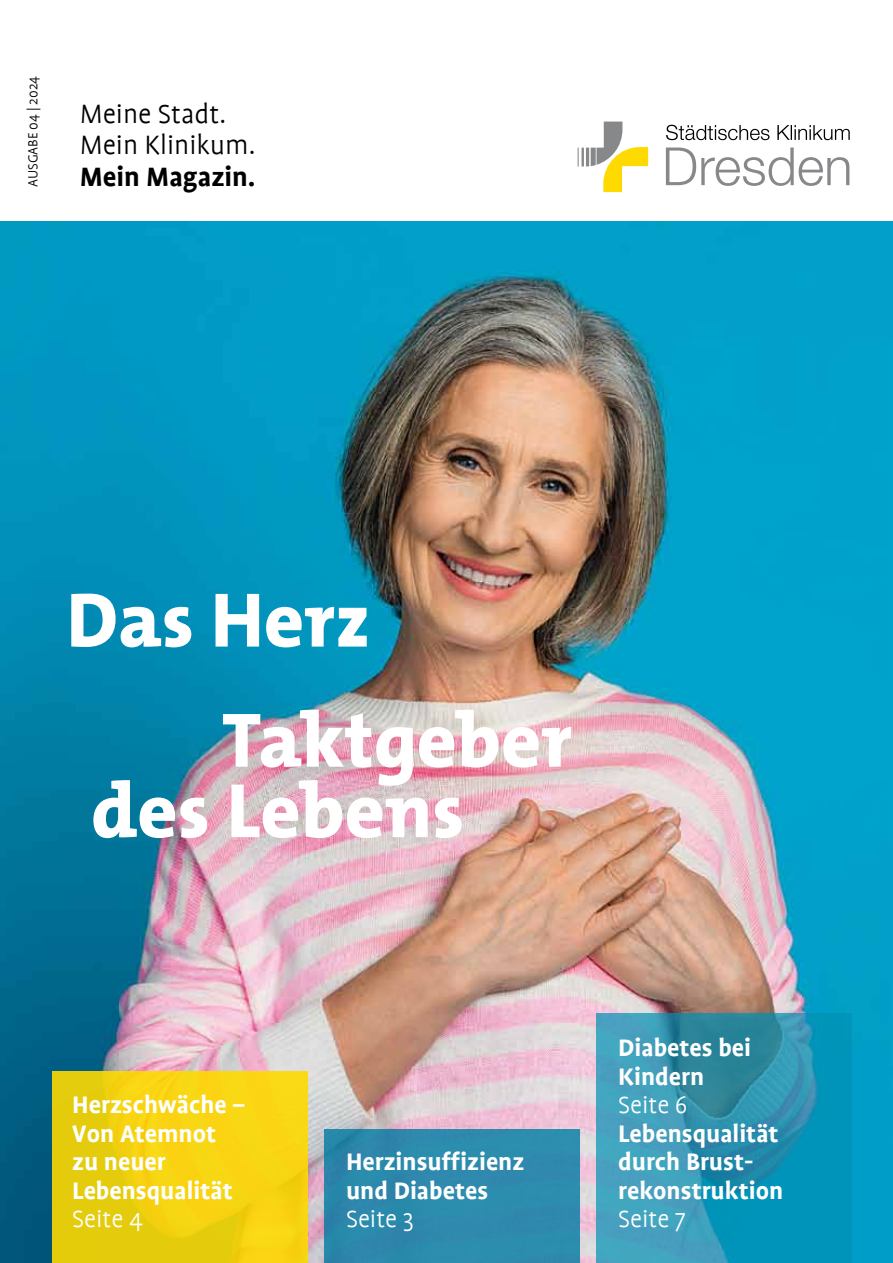
<style>
.page{position:relative;width:893px;height:1263px;background:#fff}
.page>*{position:absolute;margin:0;border:0;box-sizing:border-box;transform-origin:0 0}
.t1{font:800 78px/70.5px "The Mix B8";color:#fff}
.t2{font:300 30px/31.5px "Profile";color:#000}
.t3{font:700 30px "Profile";color:#000}
.t4{font:700 27px/28.5px "Profile";color:#fff}
.t5{font:300 27px "Profile";color:#fff}
.t6{font:300 15px "Profile";color:#000}
</style>
<div class="page">
<img style="left:0;top:221px;width:893px;height:1042px">
<svg style="left:53px;top:1071px;width:255px;height:192px;background:#f1d110"></svg>
<svg style="left:597px;top:1013px;width:255px;height:250px;background:#2995b4"></svg>
<div style="left:325px;top:1129px;width:255px;height:134px;background:#2d8aae"></div>
<svg style="left:666px;top:148px;width:183px;height:38px"></svg>
<svg style="left:666px;top:125px;width:184px;height:15px"></svg>
<svg style="left:578px;top:122px;width:70px;height:70px"></svg>
<p class="t6" style="left:25px;top:187px;width:112px;rotate:-90deg">AUSGABE 04 | 2024</p>
<p class="t2" style="left:80px;top:98px;width:177px">Meine Stadt.<br>Mein Klinikum.</p>
<p class="t3" style="left:80px;top:161px;width:177px">Mein Magazin.</p>
<h1 class="t1" style="left:67px;top:587px;width:305px">Das Herz</h1>
<h1 class="t1" style="left:91px;top:707px;width:482px;text-indent:131px">Taktgeber des Lebens</h1>
<p class="t4" style="left:72px;top:1090px;width:174px">Herzschwäche –<br>Von Atemnot zu neuer<br>Lebensqualität</p>
<p class="t5" style="left:72px;top:1205px;width:72px">Seite 4</p>
<p class="t4" style="left:346px;top:1147px;width:180px">Herzinsuffizienz und Diabetes</p>
<p class="t5" style="left:346px;top:1205px;width:69px">Seite 3</p>
<p class="t4" style="left:618px;top:1033px;width:134px">Diabetes bei<br>Kindern</p>
<p class="t5" style="left:618px;top:1091px;width:71px">Seite 6</p>
<p class="t4" style="left:618px;top:1119px;width:166px">Lebensqualität durch Brust&shy;rekonstruktion</p>
<p class="t5" style="left:618px;top:1205px;width:69px">Seite 7</p>
</div>
